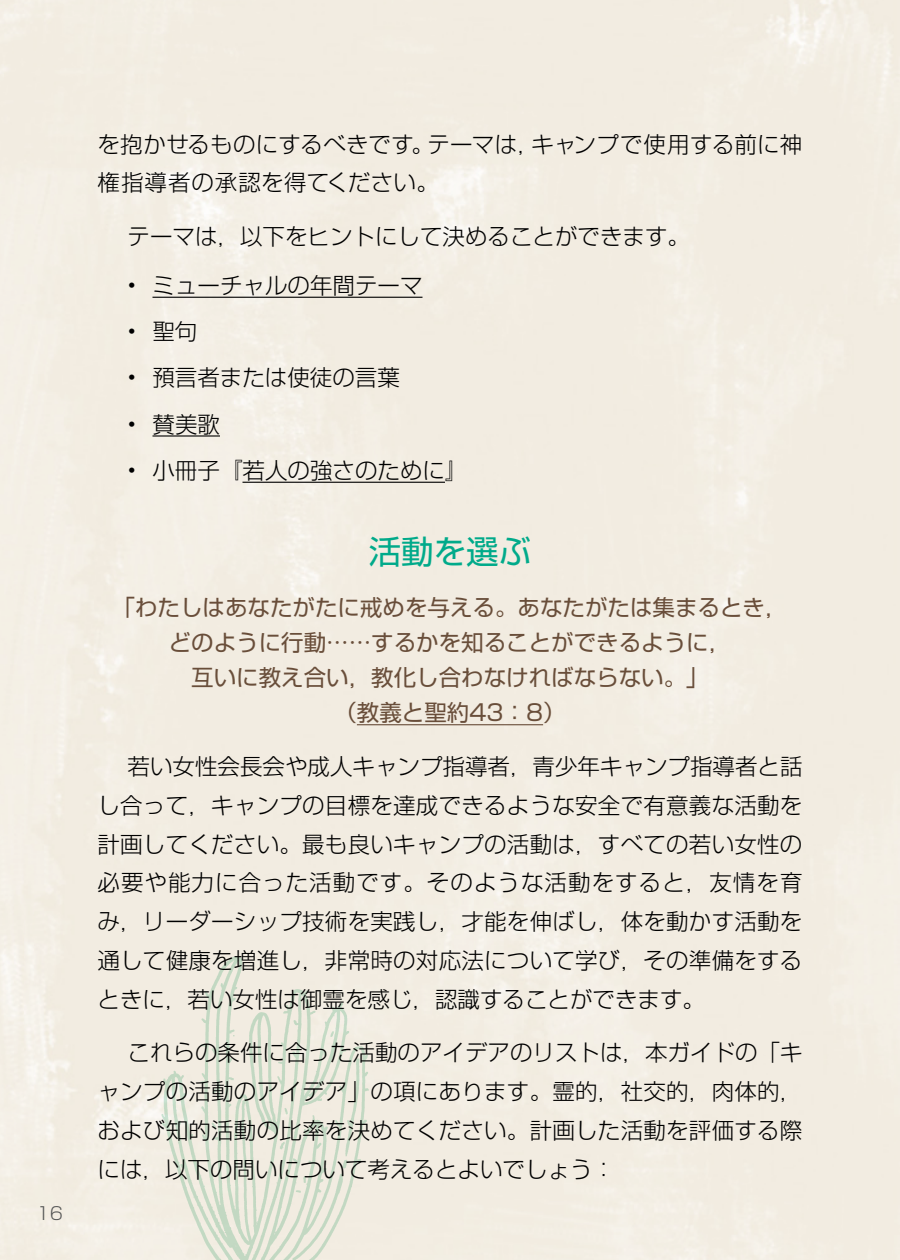
<style>
.page{position:relative;width:900px;height:1260px;background:#fff}
.page>*{position:absolute;margin:0;border:0;box-sizing:border-box;transform-origin:0 0}
.t1{font:32.5px "Shin Go Pr 6 N";color:#00aa8a}
.p2{font:300 22.5px/38.8px "Shin Go Pr 6 N";color:#000;text-align:justify}
.p2_first_QUOTE{font:22.5px/35px "Shin Go Pr 6 N";color:#694e3a;text-align:center}
.p2_first{font:300 22.5px/38.8px "Shin Go Pr 6 N";letter-spacing:.01em;color:#000}
.p2_bullet-1_next{font:300 22.5px "Shin Go Pr 6 N";color:#000}
.p2_bullet-1_last{font:300 22.5px "Shin Go Pr 6 N";color:#000}
.p2_bullet-1_first{font:300 22.5px "Shin Go Pr 6 N";color:#000}
.t2{font:300 17.5px "Shin Go Pr 6 N";color:#535454}
</style>
<div class="page">
<img style="left:153px;top:936px;width:247px;height:324px">
<hr style="left:152px;top:297px;width:270px;height:1px;background:#000">
<hr style="left:152px;top:435px;width:68px;height:2px;background:#000">
<hr style="left:242px;top:482px;width:203px;height:1px;background:#000">
<hr style="left:357px;top:724px;width:186px;height:1px;background:#694e3a">
<p class="t2" style="left:36px;top:1199px;width:28px">16</p>
<p class="p2_first" style="left:98px;top:123px;width:706px">を抱かせるものにするべきです。テーマは，キャンプで使用する前に神権指導者の承認を得てください。</p>
<p class="p2" style="left:128px;top:215px;width:564px">テーマは，以下をヒントにして決めることができます。</p>
<p class="p2_bullet-1_first" style="left:128px;top:267px;width:296px">• ミューチャルの年間テーマ</p>
<p class="p2_bullet-1_next" style="left:128px;top:313px;width:71px">• 聖句</p>
<p class="p2_bullet-1_next" style="left:128px;top:359px;width:274px">• 預言者または使徒の言葉</p>
<p class="p2_bullet-1_next" style="left:128px;top:406px;width:94px">• 賛美歌</p>
<p class="p2_bullet-1_last" style="left:128px;top:452px;width:341px">• 小冊子『若人の強さのために』</p>
<p class="t1" style="left:369px;top:525px;width:164px">活動を選ぶ</p>
<p class="p2_first_QUOTE" style="left:112px;top:589px;width:676px">「わたしはあなたがたに戒めを与える。あなたがたは集まるとき，どのように行動……するかを知ることができるように，<br>互いに教え合い，教化し合わなければならない。」<br>（教義と聖約43：8）</p>
<p class="p2" style="left:98px;top:745px;width:707px;text-indent:30px">若い女性会長会や成人キャンプ指導者，青少年キャンプ指導者と話し合って，キャンプの目標を達成できるような安全で有意義な活動を計画してください。最も良いキャンプの活動は，すべての若い女性の必要や能力に合った活動です。そのような活動をすると，友情を育み，リーダーシップ技術を実践し，才能を伸ばし，体を動かす活動を通して健康を増進し，非常時の対応法について学び，その準備をするときに，若い女性は御霊を感じ，認識することができます。</p>
<p class="p2" style="left:98px;top:1032px;width:706px;text-indent:30px">これらの条件に合った活動のアイデアのリストは，本ガイドの「キャンプの活動のアイデア」の項にあります。霊的，社交的，肉体的，および知的活動の比率を決めてください。計画した活動を評価する際には，以下の問いについて考えるとよいでしょう：</p>
</div>
